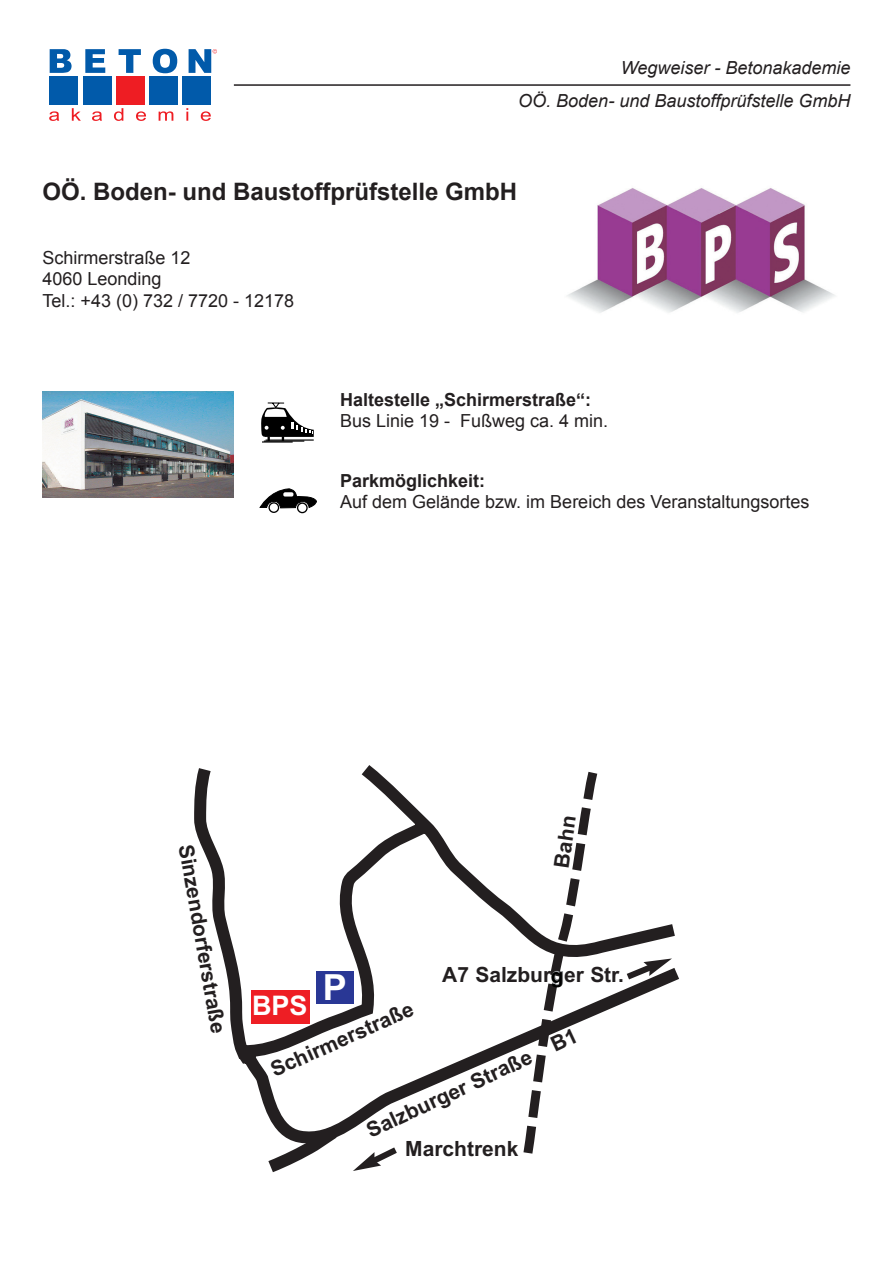
<style>
.page{position:relative;width:893px;height:1263px;background:#fff}
.page>*{position:absolute;margin:0;border:0;box-sizing:border-box;transform-origin:0 0}
.t1{font:700 36px "Arial";color:#fff}
.t2{font:700 27px "Arial";color:#fff}
.t3{font:700 24px "Arial";color:#231f20}
.t4{font:700 21px "Arial";color:#231f20}
.t5{font:18px "Arial";color:#231f20}
.t6{font:italic 18px "Arial";color:#231f20}
.t7{font:700 18px "Arial";color:#231f20}
</style>
<div class="page">
<div style="left:49px;top:76px;width:29px;height:29px;background:#015aaa"></div>
<div style="left:83px;top:76px;width:29px;height:29px;background:#015aaa"></div>
<div style="left:116px;top:76px;width:29px;height:29px;background:#ee1d23"></div>
<div style="left:149px;top:76px;width:29px;height:29px;background:#015aaa"></div>
<div style="left:182px;top:76px;width:29px;height:29px;background:#015aaa"></div>
<svg style="left:50px;top:49px;width:22px;height:24px"></svg>
<svg style="left:85px;top:49px;width:20px;height:24px"></svg>
<svg style="left:119px;top:49px;width:22px;height:24px"></svg>
<svg style="left:153px;top:49px;width:24px;height:24px"></svg>
<svg style="left:49px;top:111px;width:10px;height:10px"></svg>
<svg style="left:72px;top:108px;width:9px;height:13px"></svg>
<svg style="left:92px;top:111px;width:10px;height:10px"></svg>
<svg style="left:114px;top:108px;width:9px;height:13px"></svg>
<svg style="left:136px;top:111px;width:10px;height:10px"></svg>
<svg style="left:159px;top:111px;width:14px;height:10px"></svg>
<svg style="left:186px;top:108px;width:2px;height:13px"></svg>
<svg style="left:201px;top:111px;width:10px;height:10px"></svg>
<svg style="left:189px;top:49px;width:28px;height:24px"></svg>
<hr style="left:234px;top:84px;width:616px;height:2px;background:#231f20">
<svg style="left:259px;top:489px;width:58px;height:25px"></svg>
<svg style="left:283px;top:492px;width:11px;height:4px"></svg>
<hr style="left:262px;top:441px;width:31px;height:2px;background:#000">
<svg style="left:261px;top:402px;width:53px;height:39px"></svg>
<hr style="left:266px;top:439px;width:48px;height:2px;background:#000">
<hr style="left:264px;top:440px;width:40px;height:2px;background:#000">
<svg style="left:194px;top:765px;width:485px;height:389px"></svg>
<svg style="left:620px;top:958px;width:52px;height:26px"></svg>
<svg style="left:255px;top:1116px;width:149px;height:56px"></svg>
<div style="left:251px;top:990px;width:59px;height:33px;background:#ee1e24"></div>
<img style="left:567px;top:188px;width:268px;height:125px">
<img style="left:43px;top:391px;width:191px;height:107px">
<p class="t6" style="left:621px;top:56px;width:231px">Wegweiser - Betonakademie</p>
<p class="t6" style="left:518px;top:89px;width:334px">OÖ. Boden- und Baustoffprüfstelle GmbH</p>
<p class="t3" style="left:43px;top:176px;width:476px">OÖ. Boden- und Baustoffprüfstelle GmbH</p>
<p class="t5" style="left:43px;top:245px;width:150px">Schirmerstraße 12</p>
<p class="t5" style="left:43px;top:267px;width:121px">4060 Leonding</p>
<p class="t5" style="left:43px;top:289px;width:253px">Tel.: +43 (0) 732 / 7720 - 12178</p>
<p class="t7" style="left:340px;top:387px;width:253px">Haltestelle „Schirmerstraße“:</p>
<p class="t5" style="left:340px;top:409px;width:270px">Bus Linie 19 - Fußweg ca. 4 min.</p>
<p class="t7" style="left:340px;top:468px;width:147px">Parkmöglichkeit:</p>
<p class="t5" style="left:340px;top:490px;width:471px">Auf dem Gelände bzw. im Bereich des Veranstaltungsortes</p>
<p class="t4" style="left:200px;top:842px;width:193px;rotate:80deg">Sinzendorferstraße</p>
<p class="t4" style="left:548px;top:866px;width:54px;rotate:-82deg">Bahn</p>
<p class="t4" style="left:442px;top:961px;width:183px">A7 Salzburger Str.</p>
<p class="t1" style="left:323px;top:964px;width:26px">P</p>
<p class="t4" style="left:266px;top:1058px;width:156px;rotate:-24deg">Schirmerstraße</p>
<p class="t2" style="left:252px;top:988px;width:57px">BPS</p>
<p class="t4" style="left:362px;top:1119px;width:231px;rotate:-25deg">Salzburger Straße B1</p>
<p class="t4" style="left:405px;top:1135px;width:115px">Marchtrenk</p>
</div>
